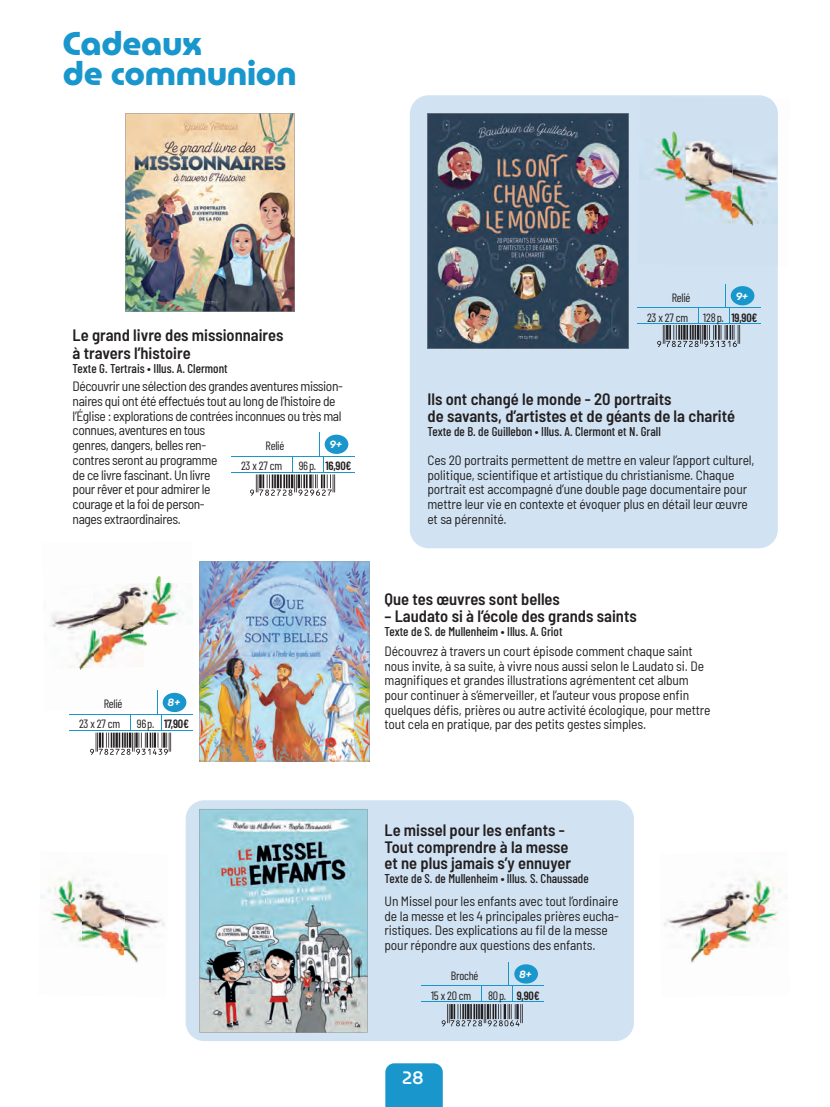
<style>
.page{position:relative;width:830px;height:1107px;background:#fff}
.page>*{position:absolute;margin:0;border:0;box-sizing:border-box;transform-origin:0 0}
.t1{font:800 33px/30px "Museo Moderno";letter-spacing:-.01em;color:#1997cd}
.t2{font:500 18px "Museo Moderno";color:#fff}
.t3{font:600 semi-condensed 16.5px/16.5px "Barlow";color:#231f20}
.t4{font:semi-condensed 13.5px/14.7px "Barlow";letter-spacing:-.01em;color:#231f20}
.t5{font:semi-condensed 13.5px/14.7px "Barlow";letter-spacing:-.03em;color:#231f20}
.t6{font:500 12.75px "Barlow Condensed";color:#231f20}
.t7{font:12px "Barlow Condensed";letter-spacing:-.02em;color:#231f20}
.t8{font:600 12px "Barlow Condensed";letter-spacing:-.02em;color:#231f20}
.t9{font:italic 600 10.5px "Museo Moderno";color:#fff}
.s1{font-weight:400}
</style>
<div class="page">
<div style="left:410px;top:95px;width:367px;height:453px;background:#d1e3f2;border-radius:19px"></div>
<div style="left:186px;top:800px;width:448px;height:241px;background:#d1e3f2;border-radius:19px"></div>
<img style="left:125px;top:113px;width:169px;height:199px">
<img style="left:199px;top:562px;width:170px;height:199px">
<img style="left:427px;top:113px;width:202px;height:236px">
<img style="left:199px;top:809px;width:168px;height:224px">
<img style="left:720px;top:878px;width:24px;height:21px">
<img style="left:744px;top:877px;width:44px;height:22px">
<img style="left:664px;top:899px;width:114px;height:48px">
<img style="left:691px;top:947px;width:55px;height:16px">
<img style="left:83px;top:878px;width:25px;height:21px">
<img style="left:40px;top:877px;width:43px;height:22px">
<img style="left:50px;top:899px;width:115px;height:48px">
<img style="left:82px;top:947px;width:56px;height:16px">
<img style="left:155px;top:576px;width:15px;height:7px">
<img style="left:51px;top:583px;width:133px;height:42px">
<img style="left:51px;top:625px;width:92px;height:42px">
<img style="left:143px;top:625px;width:44px;height:84px">
<img style="left:68px;top:667px;width:77px;height:24px">
<img style="left:777px;top:109px;width:1px;height:114px">
<img style="left:751px;top:223px;width:27px;height:44px">
<img style="left:651px;top:131px;width:34px;height:49px">
<img style="left:685px;top:141px;width:92px;height:40px">
<img style="left:685px;top:181px;width:92px;height:44px">
<hr style="left:231px;top:456px;width:61px;height:1px;background:#1997cd">
<hr style="left:323px;top:456px;width:31px;height:1px;background:#1997cd">
<hr style="left:231px;top:472px;width:61px;height:1px;background:#1997cd">
<hr style="left:323px;top:472px;width:31px;height:1px;background:#1997cd">
<div style="left:324px;top:435px;width:24px;height:19px;background:#1997cd;border-radius:50%"></div>
<svg style="left:250px;top:433px;width:85px;height:63px"></svg>
<hr style="left:637px;top:307px;width:61px;height:1px;background:#1997cd">
<hr style="left:729px;top:307px;width:31px;height:1px;background:#1997cd">
<hr style="left:637px;top:323px;width:61px;height:1px;background:#1997cd">
<hr style="left:729px;top:323px;width:31px;height:1px;background:#1997cd">
<div style="left:730px;top:286px;width:24px;height:19px;background:#1997cd;border-radius:50%"></div>
<svg style="left:657px;top:284px;width:83px;height:63px"></svg>
<hr style="left:69px;top:714px;width:61px;height:1px;background:#1997cd">
<hr style="left:161px;top:714px;width:31px;height:1px;background:#1997cd">
<hr style="left:69px;top:730px;width:61px;height:1px;background:#1997cd">
<hr style="left:161px;top:730px;width:31px;height:1px;background:#1997cd">
<div style="left:163px;top:693px;width:23px;height:19px;background:#1997cd;border-radius:50%"></div>
<svg style="left:90px;top:691px;width:81px;height:64px"></svg>
<hr style="left:420px;top:985px;width:61px;height:1px;background:#1997cd">
<hr style="left:512px;top:985px;width:31px;height:1px;background:#1997cd">
<hr style="left:420px;top:1002px;width:61px;height:1px;background:#1997cd">
<hr style="left:512px;top:1002px;width:31px;height:1px;background:#1997cd">
<div style="left:514px;top:964px;width:24px;height:20px;background:#1997cd;border-radius:50%"></div>
<svg style="left:441px;top:962px;width:81px;height:64px"></svg>
<div style="left:385px;top:1063px;width:58px;height:44px;background:#1997cd"></div>
<h1 class="t1" style="left:63px;top:27px;width:235px">Cadeaux<br>de communion</h1>
<p class="t3" style="left:73px;top:325px;width:212px;line-height:18px">Le grand livre des missionnaires à travers l’histoire</p>
<p class="t6" style="left:73px;top:359px;width:156px">Texte G. Tertrais • Illus. A. Clermont</p>
<p class="t5" style="left:73px;top:378px;width:272px">Découvrir une sélection des grandes aventures mission&shy;naires qui ont été effectués tout au long de l’histoire de l’Église : explorations de contrées inconnues ou très mal connues, aventures en tous<br>genres, dangers, belles ren-<br>contres seront au programme<br>de ce livre fascinant. Un livre<br>pour rêver et pour admirer le<br>courage et la foi de person-<br>nages extraordinaires.</p>
<p class="t7" style="left:265px;top:437px;width:20px">Relié</p>
<p class="t9" style="left:329px;top:437px;width:14px">9+</p>
<p class="t7" style="left:241px;top:457px;width:43px">23 x 27 cm</p>
<p class="t8" style="left:299px;top:457px;width:54px"><span class="s1">96 p.</span> 16,90€</p>
<p class="t7" style="left:104px;top:696px;width:20px">Relié</p>
<p class="t9" style="left:167px;top:695px;width:14px">8+</p>
<p class="t7" style="left:79px;top:715px;width:43px">23 x 27 cm</p>
<p class="t8" style="left:137px;top:715px;width:54px"><span class="s1">96 p.</span> 17,90€</p>
<p class="t7" style="left:671px;top:289px;width:20px">Relié</p>
<p class="t9" style="left:735px;top:288px;width:14px">9+</p>
<p class="t7" style="left:647px;top:309px;width:43px">23 x 27 cm</p>
<p class="t8" style="left:703px;top:309px;width:56px"><span class="s1">128 p.</span> 19,90€</p>
<p class="t3" style="left:427px;top:390px;width:309px">Ils ont changé le monde - 20 portraits<br>de savants, d’artistes et de géants de la charité</p>
<p class="t6" style="left:427px;top:422px;width:235px">Texte de B. de Guillebon • Illus. A. Clermont et N. Grall</p>
<p class="t4" style="left:427px;top:452px;width:328px">Ces 20 portraits permettent de mettre en valeur l’apport culturel, politique, scientifique et artistique du christianisme. Chaque portrait est accompagné d’une double page documentaire pour mettre leur vie en contexte et évoquer plus en détail leur œuvre et sa pérennité.</p>
<p class="t3" style="left:384px;top:590px;width:177px">Que tes œuvres sont belles</p>
<p class="t3" style="left:384px;top:606px;width:254px">– Laudato si à l’école des grands saints</p>
<p class="t6" style="left:384px;top:622px;width:179px">Texte de S. de Mullenheim • Illus. A. Griot</p>
<p class="t4" style="left:384px;top:643px;width:327px">Découvrez à travers un court épisode comment chaque saint nous invite, à sa suite, à vivre nous aussi selon le Laudato si. De magnifiques et grandes illustrations agrémentent cet album pour continuer à s’émerveiller, et l’auteur vous propose enfin quelques défis, prières ou autre activité écologique, pour mettre tout cela en pratique, par des petits gestes simples.</p>
<p class="t3" style="left:384px;top:821px;width:188px">Le missel pour les enfants -<br>Tout comprendre à la messe et ne plus jamais s’y ennuyer</p>
<p class="t6" style="left:384px;top:870px;width:206px">Texte de S. de Mullenheim • Illus. S. Chaussade</p>
<p class="t4" style="left:384px;top:893px;width:236px">Un Missel pour les enfants avec tout l’ordinaire de la messe et les 4 principales prières eucha&shy;ristiques. Des explications au fil de la messe pour répondre aux questions des enfants.</p>
<p class="t7" style="left:451px;top:967px;width:29px">Broché</p>
<p class="t9" style="left:519px;top:966px;width:14px">8+</p>
<p class="t7" style="left:431px;top:987px;width:42px">15 x 20 cm</p>
<p class="t8" style="left:488px;top:987px;width:53px"><span class="s1">80 p.</span> 9,90€</p>
<h2 class="t2" style="left:402px;top:1064px;width:23px">28</h2>
</div>
